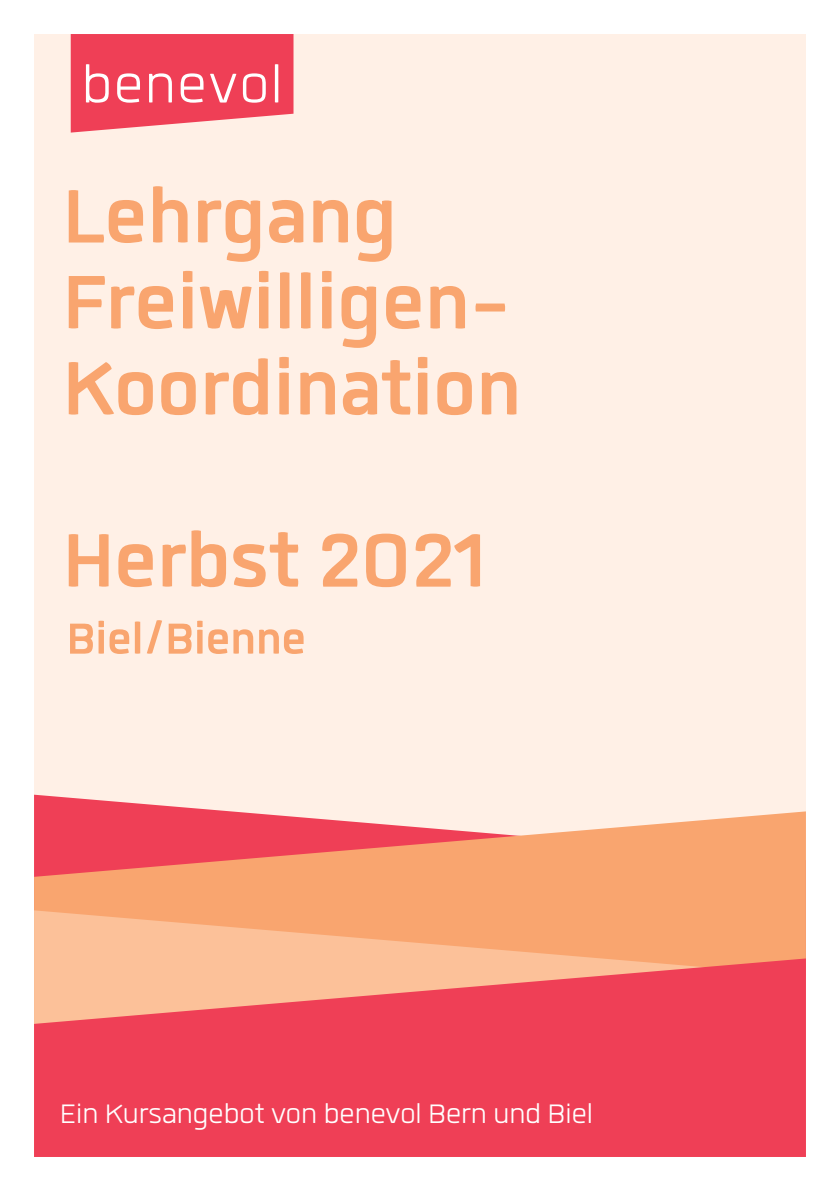
<style>
.page{position:relative;width:840px;height:1191px;background:#fff}
.page>*{position:absolute;margin:0;border:0;box-sizing:border-box;transform-origin:0 0}
.t1{font:700 105px/86px "Quan";letter-spacing:-.01em;color:#f9a56f}
.t2{font:700 60px "Quan";letter-spacing:-.01em;color:#f9a56f}
.t3{font:300 37px "Quan";color:#fff}
</style>
<div class="page">
<div style="left:34px;top:34px;width:771px;height:1123px;background:#fff0e6"></div>
<svg style="left:71px;top:34px;width:222px;height:99px"></svg>
<svg style="left:34px;top:794px;width:192px;height:17px"></svg>
<svg style="left:34px;top:811px;width:771px;height:99px;fill:#f9a56f"></svg>
<svg style="left:34px;top:910px;width:771px;height:48px;fill:#f9a56f"></svg>
<svg style="left:34px;top:958px;width:771px;height:199px;fill:#ef3f56"></svg>
<p class="t1" style="left:62px;top:173px;width:460px">Lehrgang<br>Freiwilligen-<br>Koordination</p>
<p class="t1" style="left:62px;top:517px;width:425px">Herbst 2021</p>
<p class="t2" style="left:66px;top:608px;width:241px">Biel/Bienne</p>
<p class="t3" style="left:60px;top:1095px;width:534px">Ein Kursangebot von benevol Bern und Biel</p>
</div>
